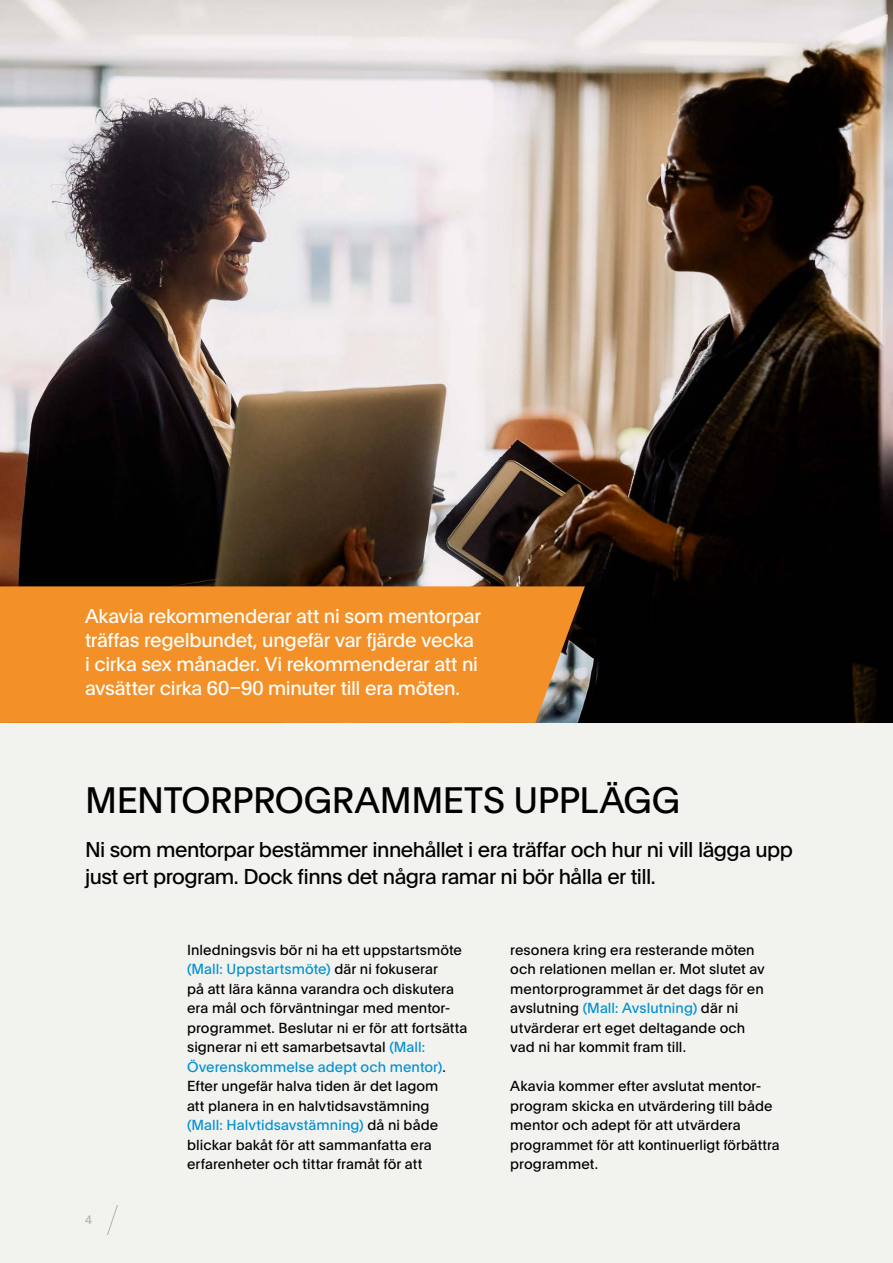
<style>
.page{position:relative;width:893px;height:1263px;background:#fff}
.page>*{position:absolute;margin:0;border:0;box-sizing:border-box;transform-origin:0 0}
.t1{font:36px "Plain";letter-spacing:-.015em;color:#000}
.t2{font:21px/27px "Plain";letter-spacing:-.025em;color:#000}
.t3{font:19.5px/24px "Plain";letter-spacing:-.015em;color:#fff}
.t4{font:14.25px/19.5px "Plain";letter-spacing:.005em;color:#000}
.t5{font:12px "Plain";color:#b3b2ac}
.s1{color:#0091d1}
</style>
<div class="page">
<div style="left:0;top:721px;width:893px;height:542px;background:#f2f2ef"></div>
<img style="left:0;top:0;width:893px;height:722px">
<div style="left:0;top:586px;width:585px;height:137px;background:#f39028"></div>
<svg style="left:107px;top:1206px;width:11px;height:28px"></svg>
<h3 class="t3" style="left:85px;top:603px;width:398px">Akavia rekommenderar att ni som mentorpar träffas regelbundet, ungefär var fjärde vecka i cirka sex månader. Vi rekommenderar att ni avsätter cirka 60–90 minuter till era möten.</h3>
<h1 class="t1" style="left:85px;top:774px;width:596px">MENTORPROGRAMMETS UPPLÄGG</h1>
<h2 class="t2" style="left:85px;top:835px;width:710px">Ni som mentorpar bestämmer innehållet i era träffar och hur ni vill lägga upp just ert program. Dock finns det några ramar ni bör hålla er till.</h2>
<p class="t5" style="left:85px;top:1211px;width:8px">4</p>
<p class="t4" style="left:187px;top:939px;width:282px">Inledningsvis bör ni ha ett uppstartsmöte <span class="s1">(Mall: Uppstartsmöte)</span> där ni fokuserar<br>på att lära känna varandra och diskutera era mål och förväntningar med mentor&shy;programmet. Beslutar ni er för att fortsätta signerar ni ett samarbetsavtal <span class="s1">(Mall:<br>Överenskommelse adept och mentor)</span>.<br>Efter ungefär halva tiden är det lagom<br>att planera in en halvtidsavstämning <span class="s1">(Mall: Halvtidsavstämning)</span> då ni både blickar bakåt för att sammanfatta era erfarenheter och tittar framåt för att</p>
<p class="t4" style="left:510px;top:939px;width:256px">resonera kring era resterande möten och relationen mellan er. Mot slutet av mentorprogrammet är det dags för en avslutning <span class="s1">(Mall: Avslutning)</span> där ni utvärderar ert eget deltagande och vad ni har kommit fram till.</p>
<p class="t4" style="left:510px;top:1076px;width:271px">Akavia kommer efter avslutat mentor&shy;program skicka en utvärdering till både mentor och adept för att utvärdera programmet för att kontinuerligt förbättra programmet.</p>
</div>
